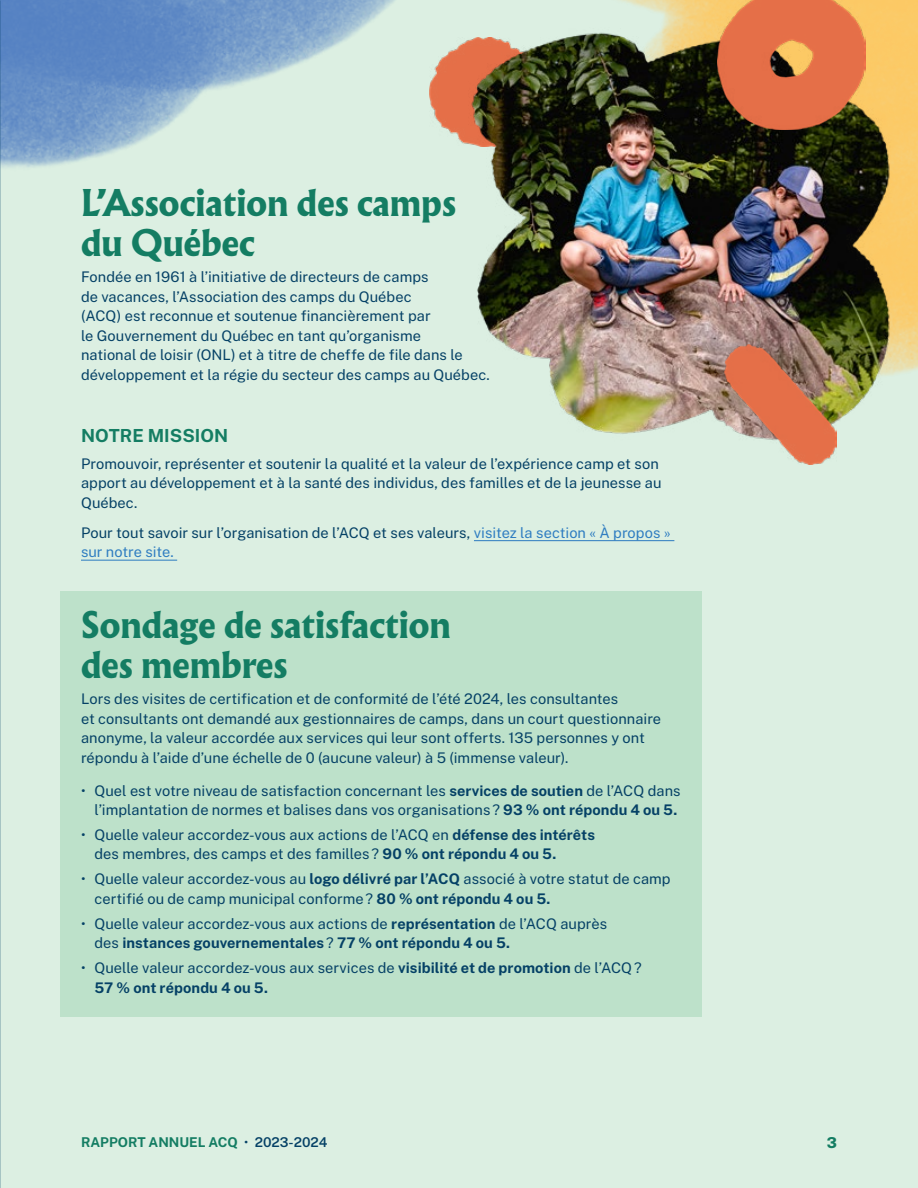
<style>
.page{position:relative;width:918px;height:1188px;background:#dcefe2}
.page>*{position:absolute;margin:0;border:0;box-sizing:border-box;transform-origin:0 0}
.H1___petit{font:900 33px/39.6px "Albertus Nova";color:#147d63}
.t1{font:700 18px "Public Sans";color:#147d63}
.t2{font:800 15px "Public Sans";color:#147d63}
.TXT___courant{font:14.7px/19.5px "Public Sans";letter-spacing:.005em;color:#054166}
.TXT___Courant___Liste_puces{font:14.7px/19.5px "Public Sans";color:#054166}
.TXT___Courant___Liste_puces-2{font:700 14.7px/19.5px "Public Sans";letter-spacing:.005em;color:#054166}
.t3{font:700 13.5px "Public Sans";color:#147d63}
.s1{color:#2f7dc1}
.s2{font-weight:700}
.s3{font-weight:400}
.s4{font-weight:400;color:#054166}
.s5{font-weight:600;color:#054166}
</style>
<div class="page">
<div style="left:60px;top:591px;width:642px;height:425px;background:#bde1ca"></div>
<img style="left:0;top:0;width:430px;height:189px">
<img style="left:620px;top:0;width:298px;height:465px">
<hr style="left:474px;top:540px;width:200px;height:1px;background:#2f7dc1">
<hr style="left:81px;top:560px;width:96px;height:1px;background:#2f7dc1">
<img style="left:430px;top:40px;width:39px;height:104px">
<img style="left:469px;top:18px;width:426px;height:426px">
<img style="left:717px;top:0;width:149px;height:130px">
<img style="left:725px;top:345px;width:112px;height:119px">
<p class="H1___petit" style="left:81px;top:184px;width:377px">L’Association des camps du Québec</p>
<p class="TXT___courant" style="left:81px;top:266px;width:410px">Fondée en 1961 à l’initiative de directeurs de camps<br>de vacances, l’Association des camps du Québec<br>(ACQ) est reconnue et soutenue financièrement par<br>le Gouvernement du Québec en tant qu’organisme<br>national de loisir (ONL) et à titre de cheffe de file dans le développement et la régie du secteur des camps au Québec.</p>
<h2 class="t1" style="left:81px;top:423px;width:149px">NOTRE MISSION</h2>
<p class="TXT___courant" style="left:81px;top:453px;width:582px">Promouvoir, représenter et soutenir la qualité et la valeur de l’expérience camp et son apport au développement et à la santé des individus, des familles et de la jeunesse au<br>Québec.</p>
<p class="TXT___courant" style="left:81px;top:522px;width:591px">Pour tout savoir sur l’organisation de l’ACQ et ses valeurs, <span class="s1">visitez la section « À propos » sur notre site.</span></p>
<p class="H1___petit" style="left:81px;top:606px;width:371px">Sondage de satisfaction des membres</p>
<p class="TXT___courant" style="left:81px;top:688px;width:582px">Lors des visites de certification et de conformité de l’été 2024, les consultantes<br>et consultants ont demandé aux gestionnaires de camps, dans un court questionnaire anonyme, la valeur accordée aux services qui leur sont offerts. 135 personnes y ont répondu à l’aide d’une échelle de 0 (aucune valeur) à 5 (immense valeur).</p>
<p class="TXT___Courant___Liste_puces" style="left:81px;top:780px;width:601px;text-align:right">• Quel est votre niveau de satisfaction concernant les <span class="s2">services de soutien</span> de l’ACQ dans l’implantation de normes et balises dans vos organisations ? <span class="s2">93 % ont répondu 4 ou 5.</span></p>
<p class="TXT___Courant___Liste_puces" style="left:94px;top:824px;width:502px;text-indent:-14px">• Quelle valeur accordez-vous aux actions de l’ACQ en <span class="s2">défense des intérêts </span>des membres, des camps et des familles ? <span class="s2">90 % ont répondu 4 ou 5.</span></p>
<p class="TXT___Courant___Liste_puces" style="left:94px;top:868px;width:578px;text-indent:-14px">• Quelle valeur accordez-vous au <span class="s2">logo délivré par l’ACQ</span> associé à votre statut de camp certifié ou de camp municipal conforme? <span class="s2">80 % ont répondu 4 ou 5.</span></p>
<p class="TXT___Courant___Liste_puces-2" style="left:94px;top:913px;width:514px;text-indent:-14px"><span class="s3">• Quelle valeur accordez-vous aux actions de</span> représentation <span class="s3">de l’ACQ auprès des</span> instances gouvernementales<span class="s3">?</span> 77 % ont répondu 4 ou 5.</p>
<p class="TXT___Courant___Liste_puces" style="left:94px;top:957px;width:549px;text-indent:-14px">• Quelle valeur accordez-vous aux services de <span class="s2">visibilité et de promotion</span> de l’ACQ?<br><span class="s2">57 % ont répondu 4 ou 5.</span></p>
<p class="t3" style="left:81px;top:1132px;width:248px">RAPPORT ANNUEL ACQ <span class="s4">•</span> <span class="s5">2023-2024</span></p>
<p class="t2" style="left:827px;top:1132px;width:12px">3</p>
</div>
